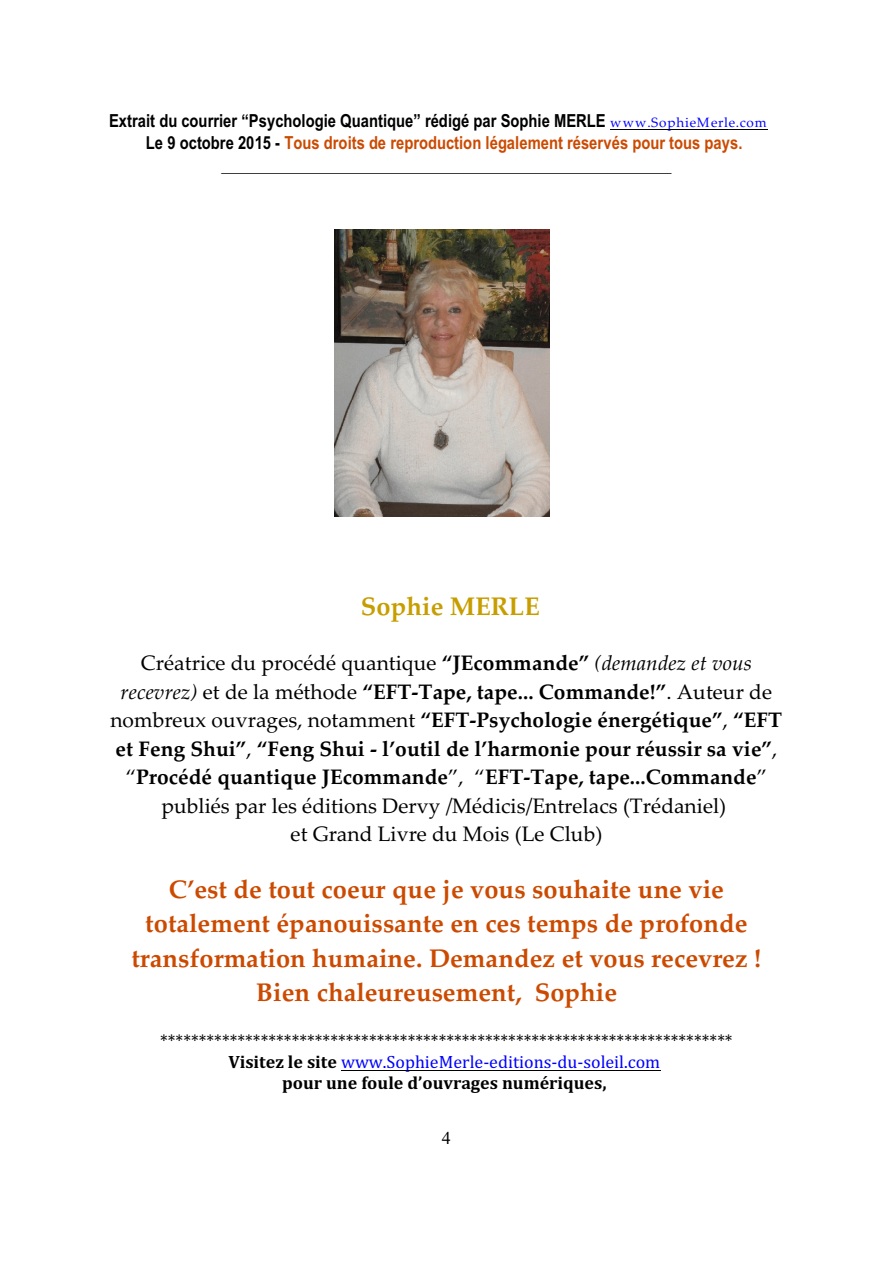
<style>
.page{position:relative;width:894px;height:1263px;background:#fff}
.page>*{position:absolute;margin:0;border:0;box-sizing:border-box;transform-origin:0 0}
.t1{font:700 25.5px "Palatino Linotype";letter-spacing:.005em;color:#cc4a00}
.t2{font:700 25.5px "Palatino Linotype";letter-spacing:.005em;color:#c79e00}
.t3{font:700 21px/28.3px "Palatino Linotype";color:#000;text-align:center}
.t4{font:18px/21px "Cambria";color:#000;text-align:center}
.t5{font:700 18px/21.9px "Arial Narrow";color:#000}
.t6{font:18px "Times New Roman";color:#000}
.s1{font-family:"Palatino Linotype";font-weight:400;font-size:13.5px;color:#00f}
.s2{color:#cc4a00}
.s3{font-weight:400}
.s4{font-weight:400;font-style:italic}
.s5{font-weight:700}
.s6{color:#00f}
</style>
<div class="page">
<hr style="left:610px;top:130px;width:158px;height:1px;background:#000">
<hr style="left:341px;top:1070px;width:319px;height:1px;background:#000">
<img style="left:335px;top:229px;width:215px;height:287px">
<p class="t5" style="left:146px;top:108px;width:622px;text-indent:-37px">Extrait du courrier “Psychologie Quantique” rédigé par Sophie MERLE <span class="s1">www.SophieMerle.com<br></span>Le 9 octobre 2015 - <span class="s2">Tous droits de reproduction légalement réservés pour tous pays.</span></p>
<p class="t6" style="left:221px;top:158px;width:451px">__________________________________________________</p>
<p class="t2" style="left:361px;top:596px;width:181px">Sophie MERLE</p>
<p class="t3" style="left:110px;top:651px;width:673px"><span class="s3">Créatrice du procédé quantique</span> “JEcommande” <span class="s4">(demandez et vous recevrez)</span> <span class="s3">et de la méthode</span> “EFT-Tape, tape... Commande!”<span class="s3">. Auteur de nombreux ouvrages, notamment</span> “EFT-Psychologie énergétique”<span class="s3">,</span> “EFT et Feng Shui”<span class="s3">,</span> “Feng Shui - l’outil de l’harmonie pour réussir sa vie”<span class="s3">, “</span>Procédé quantique JEcommande<span class="s3">”, “</span>EFT-Tape, tape...Commande<span class="s3">” publiés par les éditions Dervy /Médicis/Entrelacs (Trédaniel)<br>et Grand Livre du Mois (Le Club)</span></p>
<p class="t1" style="left:169px;top:879px;width:557px">C’est de tout coeur que je vous souhaite une vie</p>
<p class="t1" style="left:145px;top:914px;width:604px">totalement épanouissante en ces temps de profonde</p>
<p class="t1" style="left:131px;top:948px;width:631px">transformation humaine. Demandez et vous recevrez !</p>
<p class="t1" style="left:256px;top:982px;width:362px">Bien chaleureusement, Sophie</p>
<p class="t4" style="left:160px;top:1031px;width:574px">**************************************************************************<br><span class="s5">Visitez le site</span> <span class="s6">www.SophieMerle-editions-du-soleil.com<br></span><span class="s5">pour une foule d’ouvrages numériques,</span></p>
<p class="t6" style="left:442px;top:1131px;width:10px">4</p>
</div>
